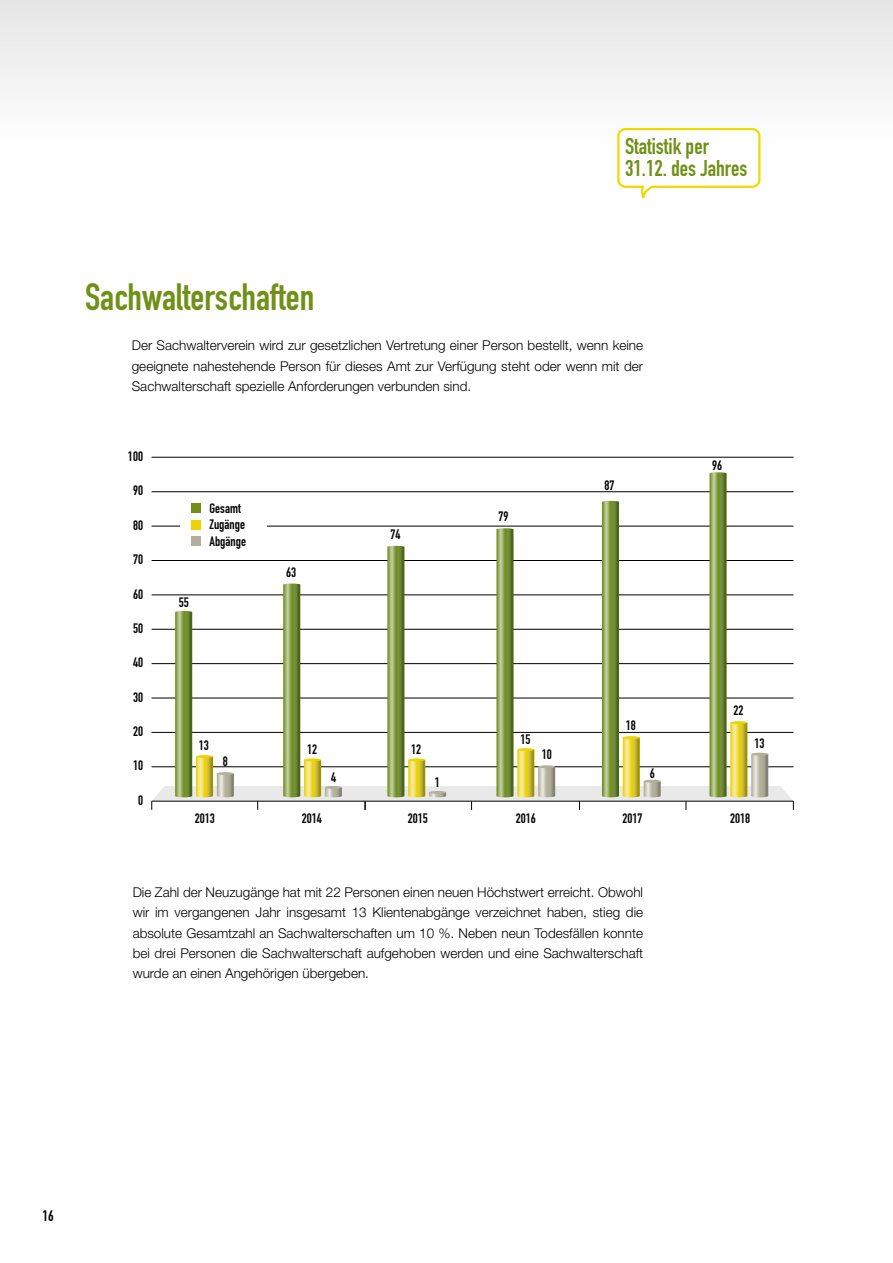
<style>
.page{position:relative;width:893px;height:1263px;background:#fff}
.page>*{position:absolute;margin:0;border:0;box-sizing:border-box;transform-origin:0 0}
.t1{font:37.5px "DIN Engschrift";color:#709017}
.t2{font:22.5px/22.5px "DIN Engschrift";color:#709017}
.t3{font:15px "DIN Engschrift";color:#000}
.t4{font:300 13.5px/20.2px "Helvetica Neue";color:#000;text-align:justify}
.t5{font:700 13.5px/16.2px "DIN Condensed";color:#000}
</style>
<div class="page">
<div style="left:0;top:0;width:893px;height:149px;background:#f2f2f2"></div>
<svg style="left:616px;top:128px;width:146px;height:71px"></svg>
<hr style="left:152px;top:457px;width:641px;height:1px;background:#000">
<svg style="left:151px;top:472px;width:643px;height:338px"></svg>
<h2 class="t2" style="left:625px;top:134px;width:124px">Statistik per<br>31.12. des Jahres</h2>
<h1 class="t1" style="left:85px;top:275px;width:231px">Sachwalterschaften</h1>
<p class="t4" style="left:132px;top:335px;width:513px">Der Sachwalterverein wird zur gesetzlichen Vertretung einer Person bestellt, wenn keine geeignete nahestehende Person für dieses Amt zur Verfügung steht oder wenn mit der Sachwalterschaft spezielle Anforderungen verbunden sind.</p>
<p class="t5" style="left:128px;top:448px;width:17px">100</p>
<p class="t5" style="left:133px;top:482px;width:12px">90</p>
<p class="t5" style="left:133px;top:517px;width:12px">80</p>
<p class="t5" style="left:133px;top:551px;width:12px">70</p>
<p class="t5" style="left:133px;top:586px;width:12px">60</p>
<p class="t5" style="left:133px;top:620px;width:12px">50</p>
<p class="t5" style="left:133px;top:654px;width:12px">40</p>
<p class="t5" style="left:133px;top:689px;width:12px">30</p>
<p class="t5" style="left:133px;top:723px;width:12px">20</p>
<p class="t5" style="left:133px;top:757px;width:12px">10</p>
<p class="t5" style="left:138px;top:792px;width:7px">0</p>
<p class="t5" style="left:179px;top:594px;width:12px">55</p>
<p class="t5" style="left:210px;top:500px;width:38px">Gesamt<br>Zugänge<br>Abgänge</p>
<p class="t5" style="left:286px;top:564px;width:12px">63</p>
<p class="t5" style="left:390px;top:526px;width:12px">74</p>
<p class="t5" style="left:199px;top:737px;width:12px">13</p>
<p class="t5" style="left:307px;top:741px;width:12px">12</p>
<p class="t5" style="left:411px;top:741px;width:12px">12</p>
<p class="t5" style="left:223px;top:753px;width:7px">8</p>
<p class="t5" style="left:331px;top:769px;width:7px">4</p>
<p class="t5" style="left:435px;top:774px;width:7px">1</p>
<p class="t5" style="left:498px;top:508px;width:12px">79</p>
<p class="t5" style="left:604px;top:477px;width:12px">87</p>
<p class="t5" style="left:520px;top:731px;width:12px">15</p>
<p class="t5" style="left:542px;top:746px;width:12px">10</p>
<p class="t5" style="left:626px;top:717px;width:12px">18</p>
<p class="t5" style="left:650px;top:765px;width:7px">6</p>
<p class="t5" style="left:712px;top:457px;width:12px">96</p>
<p class="t5" style="left:733px;top:702px;width:12px">22</p>
<p class="t5" style="left:754px;top:735px;width:12px">13</p>
<p class="t5" style="left:195px;top:810px;width:22px">2013</p>
<p class="t5" style="left:302px;top:810px;width:22px">2014</p>
<p class="t5" style="left:408px;top:810px;width:22px">2015</p>
<p class="t5" style="left:516px;top:810px;width:22px">2016</p>
<p class="t5" style="left:730px;top:810px;width:22px">2018</p>
<p class="t5" style="left:622px;top:810px;width:22px">2017</p>
<p class="t4" style="left:133px;top:882px;width:512px">Die Zahl der Neuzugänge hat mit 22 Personen einen neuen Höchstwert erreicht. Obwohl wir im vergangenen Jahr insgesamt 13 Klientenabgänge verzeichnet haben, stieg die absolute Gesamtzahl an Sachwalterschaften um 10 %. Neben neun Todesfällen konnte bei drei Personen die Sachwalterschaft aufgehoben werden und eine Sachwalterschaft wurde an einen Angehörigen übergeben.</p>
<p class="t3" style="left:43px;top:1207px;width:13px">16</p>
</div>
